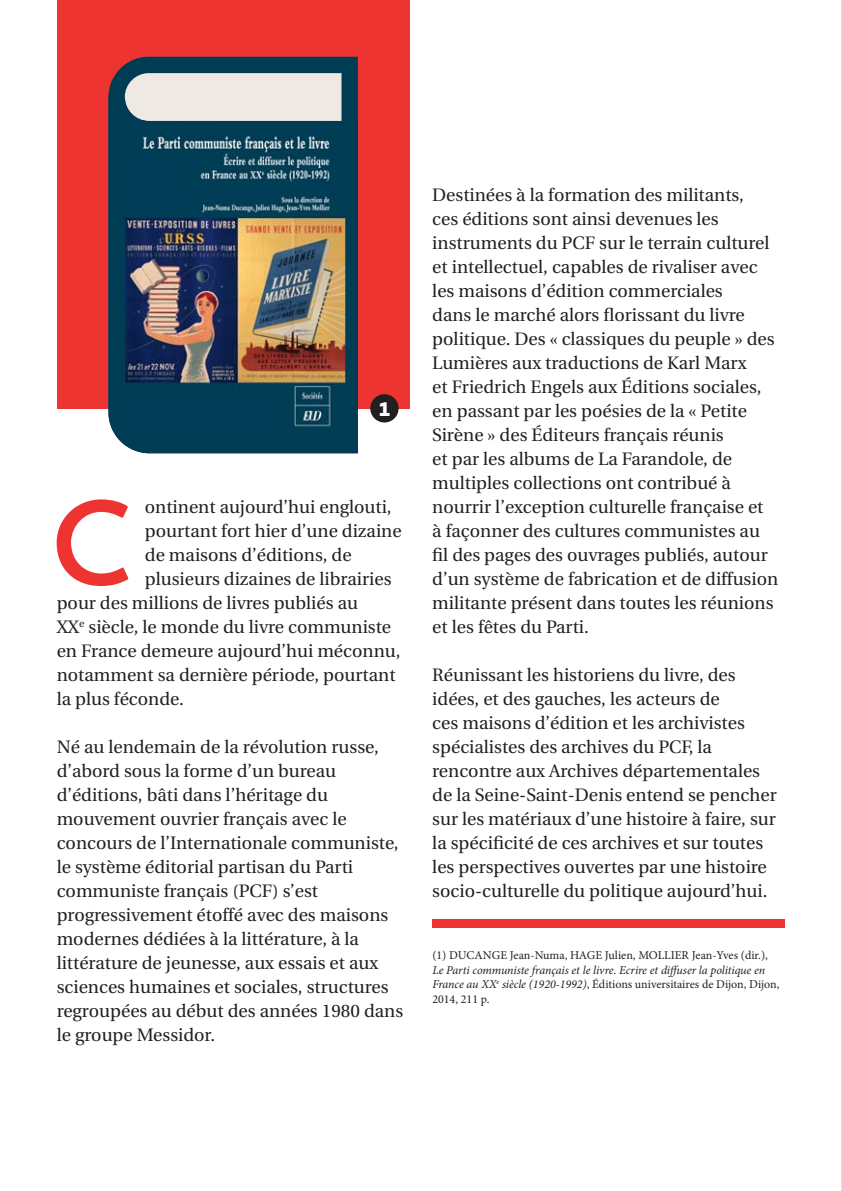
<style>
.page{position:relative;width:842px;height:1191px;background:#fff}
.page>*{position:absolute;margin:0;border:0;box-sizing:border-box;transform-origin:0 0}
.t1{font:600 123.8px "Houschka Pro";color:#ee3430}
.t2{font:800 20px "Houschka Pro";color:#fff}
.t3{font:18px/24px "Utopia";color:#231f20}
.t4{font:italic 12px/14.4px "Minion Pro";letter-spacing:-.01em;color:#231f20}
.t5{font:12px "Minion Pro";color:#231f20}
.s1{font-style:normal}
</style>
<div class="page">
<div style="left:57px;top:0;width:353px;height:408px;background:#ee3430"></div>
<hr style="left:841px;top:0;width:1px;height:1191px;background:#bbbdc0">
<div style="left:370px;top:394px;width:29px;height:28px;background:#231f20;border-radius:50%"></div>
<div style="left:432px;top:918px;width:353px;height:9px;background:#ee3430"></div>
<svg style="left:108px;top:57px;width:250px;height:40px;background:#81939b"></svg>
<svg style="left:108px;top:97px;width:250px;height:356px;background:#11475d"></svg>
<svg style="left:113px;top:97px;width:241px;height:352px;background:#3e6a7a"></svg>
<img style="left:125px;top:113px;width:220px;height:324px">
<p class="t2" style="left:378px;top:397px;width:13px">1</p>
<h1 class="t1" style="left:51px;top:469px;width:83px">C</h1>
<p class="t3" style="left:145px;top:496px;width:248px">ontinent aujourd’hui englouti,</p>
<p class="t3" style="left:145px;top:520px;width:258px">pourtant fort hier d’une dizaine</p>
<p class="t3" style="left:145px;top:544px;width:208px">de maisons d’éditions, de</p>
<p class="t3" style="left:145px;top:568px;width:248px">plusieurs dizaines de librairies</p>
<p class="t3" style="left:57px;top:592px;width:303px">pour des millions de livres publiés au</p>
<p class="t3" style="left:57px;top:616px;width:336px">XX<sup>e</sup> siècle, le monde du livre communiste</p>
<p class="t3" style="left:57px;top:640px;width:345px">en France demeure aujourd’hui méconnu,</p>
<p class="t3" style="left:57px;top:664px;width:340px">notamment sa dernière période, pourtant</p>
<p class="t3" style="left:57px;top:688px;width:129px">la plus féconde.</p>
<p class="t3" style="left:57px;top:736px;width:348px">Né au lendemain de la révolution russe, d’abord sous la forme d’un bureau d’éditions, bâti dans l’héritage du mouvement ouvrier français avec le concours de l’Internationale communiste, le système éditorial partisan du Parti communiste français (PCF) s’est progressivement étoffé avec des maisons modernes dédiées à la littérature, à la littérature de jeunesse, aux essais et aux sciences humaines et sociales, structures regroupées au début des années 1980 dans le groupe Messidor.</p>
<p class="t3" style="left:432px;top:184px;width:347px">Destinées à la formation des militants,<br>ces éditions sont ainsi devenues les instruments du PCF sur le terrain culturel et intellectuel, capables de rivaliser avec les maisons d’édition commerciales<br>dans le marché alors florissant du livre politique. Des « classiques du peuple » des Lumières aux traductions de Karl Marx<br>et Friedrich Engels aux Éditions sociales, en passant par les poésies de la « Petite Sirène » des Éditeurs français réunis<br>et par les albums de La Farandole, de multiples collections ont contribué à nourrir l’exception culturelle française et<br>à façonner des cultures communistes au fil des pages des ouvrages publiés, autour d’un système de fabrication et de diffusion militante présent dans toutes les réunions et les fêtes du Parti.</p>
<p class="t3" style="left:432px;top:664px;width:346px">Réunissant les historiens du livre, des idées, et des gauches, les acteurs de<br>ces maisons d’édition et les archivistes spécialistes des archives du PCF, la rencontre aux Archives départementales de la Seine-Saint-Denis entend se pencher sur les matériaux d’une histoire à faire, sur la spécificité de ces archives et sur toutes les perspectives ouvertes par une histoire socio-culturelle du politique aujourd’hui.</p>
<p class="t5" style="left:432px;top:948px;width:337px">(1) DUCANGE Jean-Numa, HAGE Julien, MOLLIER Jean-Yves (dir.),</p>
<p class="t4" style="left:432px;top:962px;width:349px">Le Parti communiste français et le livre. Ecrire et diffuser la politique en<br>France au XX<sup>e</sup> siècle (1920-1992)<span class="s1">, Éditions universitaires de Dijon, Dijon,<br>2014, 211 p.</span></p>
</div>
